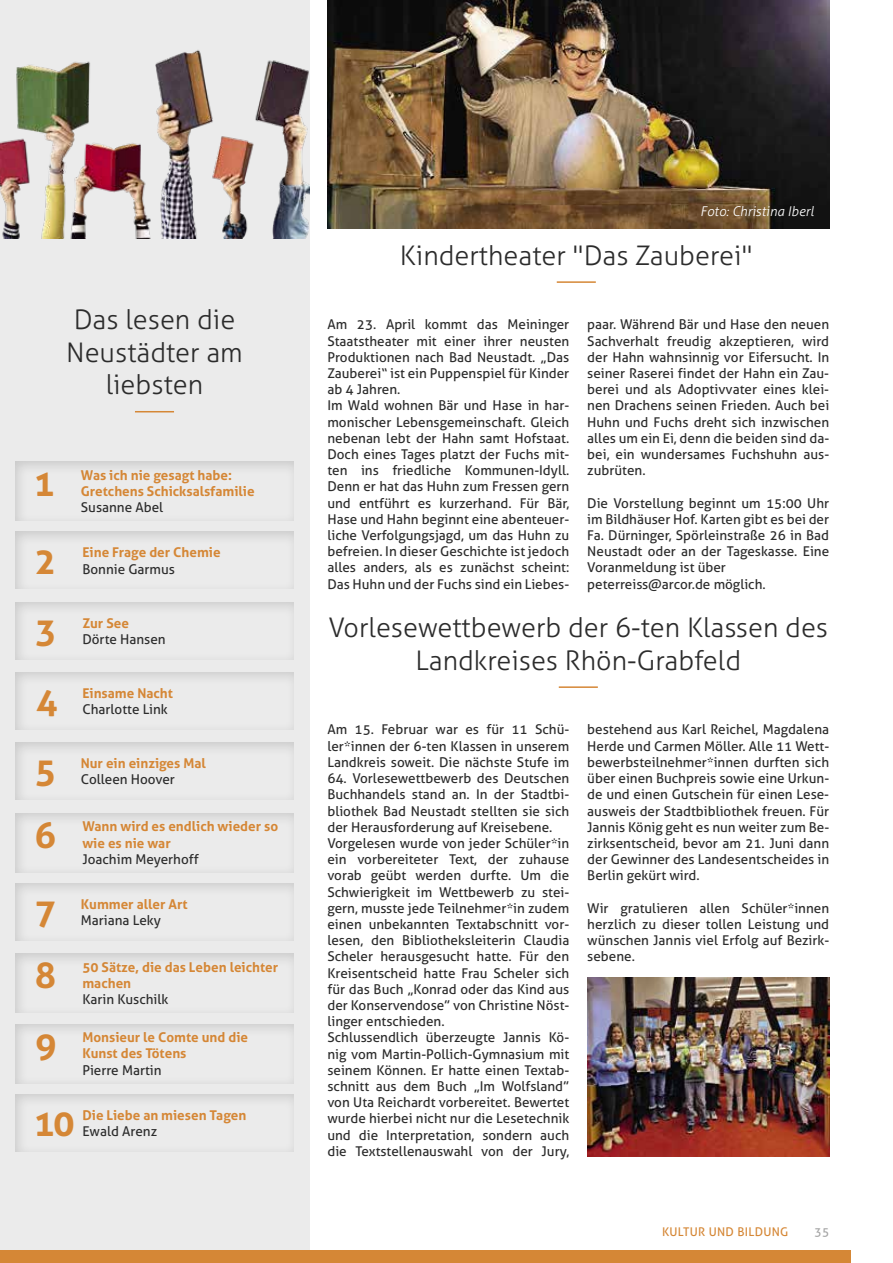
<style>
.page{position:relative;width:893px;height:1263px;background:#fff}
.page>*{position:absolute;margin:0;border:0;box-sizing:border-box;transform-origin:0 0}
.t1{font:700 35.85px "Aller";color:#d58736}
.t2{font:300 27px/32.4px "Aller";color:#2c2c2c;text-align:center}
.t3{font:13.5px/16.2px "Aller";color:#2c2c2c;text-align:justify}
.t4{font:700 13.5px/16.2px "Aller";color:#d58736}
.t5{font:italic 300 13.5px "Aller";color:#fff}
.t6{font:12px "Aller";letter-spacing:.025em;color:#d58736}
.t7{font:12px "Aller";color:#a3a3a3}
</style>
<div class="page">
<div style="left:0;top:0;width:309px;height:1263px;background:#ebebeb"></div>
<img style="left:0;top:50px;width:309px;height:189px">
<hr style="left:135px;top:411px;width:39px;height:1px;background:#d58736">
<hr style="left:559px;top:686px;width:39px;height:2px;background:#d58736">
<div style="left:13px;top:1093px;width:282px;height:61px;background:#000;opacity:.15"></div>
<div style="left:13px;top:1023px;width:282px;height:63px;background:#000;opacity:.15"></div>
<div style="left:13px;top:953px;width:289px;height:62px;background:#000;opacity:.15"></div>
<div style="left:13px;top:882px;width:282px;height:61px;background:#000;opacity:.15"></div>
<div style="left:13px;top:812px;width:289px;height:63px;background:#000;opacity:.15"></div>
<div style="left:13px;top:742px;width:282px;height:61px;background:#000;opacity:.15"></div>
<div style="left:13px;top:672px;width:282px;height:61px;background:#000;opacity:.15"></div>
<div style="left:13px;top:601px;width:282px;height:61px;background:#000;opacity:.15"></div>
<div style="left:13px;top:531px;width:282px;height:61px;background:#000;opacity:.15"></div>
<div style="left:13px;top:461px;width:282px;height:62px;background:#000;opacity:.15"></div>
<div style="left:0;top:1250px;width:850px;height:13px;background:#d58736"></div>
<img style="left:587px;top:977px;width:242px;height:180px">
<hr style="left:557px;top:281px;width:39px;height:2px;background:#d58736">
<img style="left:327px;top:0;width:502px;height:228px">
<h2 class="t2" style="left:66px;top:304px;width:178px">Das lesen die<br>Neustädter am liebsten</h2>
<h1 class="t1" style="left:34px;top:461px;width:23px">1</h1>
<p class="t4" style="left:81px;top:467px;width:175px">Was ich nie gesagt habe:<br>Gretchens Schicksalsfamilie</p>
<p class="t3" style="left:81px;top:499px;width:84px">Susanne Abel</p>
<h1 class="t1" style="left:35px;top:539px;width:23px">2</h1>
<p class="t4" style="left:82px;top:544px;width:140px">Eine Frage der Chemie</p>
<p class="t3" style="left:82px;top:561px;width:94px">Bonnie Garmus</p>
<h1 class="t1" style="left:35px;top:609px;width:23px">3</h1>
<p class="t4" style="left:82px;top:615px;width:48px">Zur See</p>
<p class="t3" style="left:82px;top:631px;width:85px">Dörte Hansen</p>
<h1 class="t1" style="left:36px;top:679px;width:23px">4</h1>
<p class="t4" style="left:82px;top:685px;width:92px">Einsame Nacht</p>
<p class="t3" style="left:82px;top:701px;width:87px">Charlotte Link</p>
<h1 class="t1" style="left:35px;top:749px;width:23px">5</h1>
<p class="t4" style="left:81px;top:755px;width:126px">Nur ein einziges Mal</p>
<p class="t3" style="left:81px;top:771px;width:95px">Colleen Hoover</p>
<h1 class="t1" style="left:35px;top:813px;width:23px">6</h1>
<p class="t4" style="left:82px;top:818px;width:197px">Wann wird es endlich wieder so wie es nie war</p>
<p class="t3" style="left:82px;top:851px;width:118px">Joachim Meyerhoff</p>
<h1 class="t1" style="left:34px;top:890px;width:23px">7</h1>
<p class="t4" style="left:81px;top:896px;width:108px">Kummer aller Art</p>
<p class="t3" style="left:81px;top:912px;width:82px">Mariana Leky</p>
<h1 class="t1" style="left:35px;top:953px;width:23px">8</h1>
<p class="t4" style="left:82px;top:959px;width:197px">50 Sätze, die das Leben leichter machen</p>
<p class="t3" style="left:82px;top:991px;width:88px">Karin Kuschilk</p>
<h1 class="t1" style="left:35px;top:1024px;width:23px">9</h1>
<p class="t4" style="left:82px;top:1029px;width:167px">Monsieur le Comte und die<br>Kunst des Tötens</p>
<p class="t3" style="left:82px;top:1062px;width:81px">Pierre Martin</p>
<h1 class="t1" style="left:34px;top:1101px;width:42px">10</h1>
<p class="t4" style="left:82px;top:1107px;width:165px">Die Liebe an miesen Tagen</p>
<p class="t3" style="left:82px;top:1123px;width:76px">Ewald Arenz</p>
<p class="t5" style="left:700px;top:203px;width:115px">Foto: Christina Iberl</p>
<h2 class="t2" style="left:400px;top:239px;width:354px">Kindertheater "Das Zauberei"</h2>
<p class="t3" style="left:327px;top:316px;width:243px;text-align:left">Am 23. April kommt das Meininger Staatstheater mit einer ihrer neusten Produktionen nach Bad Neustadt. „Das Zauberei“ ist ein Puppenspiel für Kinder ab 4 Jahren.<br>Im Wald wohnen Bär und Hase in har&shy;monischer Lebensgemeinschaft. Gleich nebenan lebt der Hahn samt Hofstaat.<br>Doch eines Tages platzt der Fuchs mit&shy;ten ins friedliche Kommunen-Idyll.<br>Denn er hat das Huhn zum Fressen gern und entführt es kurzerhand. Für Bär, Hase und Hahn beginnt eine abenteuer&shy;liche Verfolgungsjagd, um das Huhn zu befreien. In dieser Geschichte ist jedoch alles anders, als es zunächst scheint:<br>Das Huhn und der Fuchs sind ein Liebes-</p>
<p class="t3" style="left:587px;top:316px;width:243px">paar. Während Bär und Hase den neuen Sachverhalt freudig akzeptieren, wird der Hahn wahnsinnig vor Eifersucht. In seiner Raserei findet der Hahn ein Zau&shy;berei und als Adoptivvater eines klei&shy;nen Drachens seinen Frieden. Auch bei Huhn und Fuchs dreht sich inzwischen alles um ein Ei, denn die beiden sind da&shy;bei, ein wundersames Fuchshuhn aus&shy;zubrüten.</p>
<p class="t3" style="left:587px;top:495px;width:243px;text-align:left">Die Vorstellung beginnt um 15:00 Uhr im Bildhäuser Hof. Karten gibt es bei der Fa. Dürninger, Spörleinstraße 26 in Bad Neustadt oder an der Tageskasse. Eine Voranmeldung ist über peterreiss@arcor.de möglich.</p>
<h2 class="t2" style="left:328px;top:611px;width:501px">Vorlesewettbewerb der 6-ten Klassen des<br>Landkreises Rhön-Grabfeld</h2>
<p class="t3" style="left:327px;top:721px;width:243px">Am 15. Februar war es für 11 Schü&shy;ler*innen der 6-ten Klassen in unserem Landkreis soweit. Die nächste Stufe im</p>
<p class="t3" style="left:327px;top:770px;width:243px;text-align:left">64. Vorlesewettbewerb des Deutschen Buchhandels stand an. In der Stadtbi&shy;bliothek Bad Neustadt stellten sie sich der Herausforderung auf Kreisebene.<br>Vorgelesen wurde von jeder Schüler*in ein vorbereiteter Text, der zuhause vorab geübt werden durfte. Um die Schwierigkeit im Wettbewerb zu stei&shy;gern, musste jede Teilnehmer*in zudem einen unbekannten Textabschnitt vor&shy;lesen, den Bibliotheksleiterin Claudia Scheler herausgesucht hatte. Für den Kreisentscheid hatte Frau Scheler sich für das Buch „Konrad oder das Kind aus der Konservendose” von Christine Nöst&shy;linger entschieden.<br>Schlussendlich überzeugte Jannis Kö&shy;nig vom Martin-Pollich-Gymnasium mit seinem Können. Er hatte einen Textab&shy;schnitt aus dem Buch „Im Wolfsland” von Uta Reichardt vorbereitet. Bewertet wurde hierbei nicht nur die Lesetechnik und die Interpretation, sondern auch die Textstellenauswahl von der Jury,</p>
<p class="t3" style="left:587px;top:721px;width:243px">bestehend aus Karl Reichel, Magdalena Herde und Carmen Möller. Alle 11 Wett&shy;bewerbsteilnehmer*innen durften sich über einen Buchpreis sowie eine Urkun&shy;de und einen Gutschein für einen Lese&shy;ausweis der Stadtbibliothek freuen. Für Jannis König geht es nun weiter zum Be&shy;zirksentscheid, bevor am 21. Juni dann der Gewinner des Landesentscheides in Berlin gekürt wird.</p>
<p class="t3" style="left:587px;top:900px;width:243px">Wir gratulieren allen Schüler*innen herzlich zu dieser tollen Leistung und wünschen Jannis viel Erfolg auf Bezirk&shy;sebene.</p>
<p class="t6" style="left:662px;top:1224px;width:128px">KULTUR UND BILDUNG</p>
<p class="t7" style="left:814px;top:1224px;width:16px">35</p>
</div>
